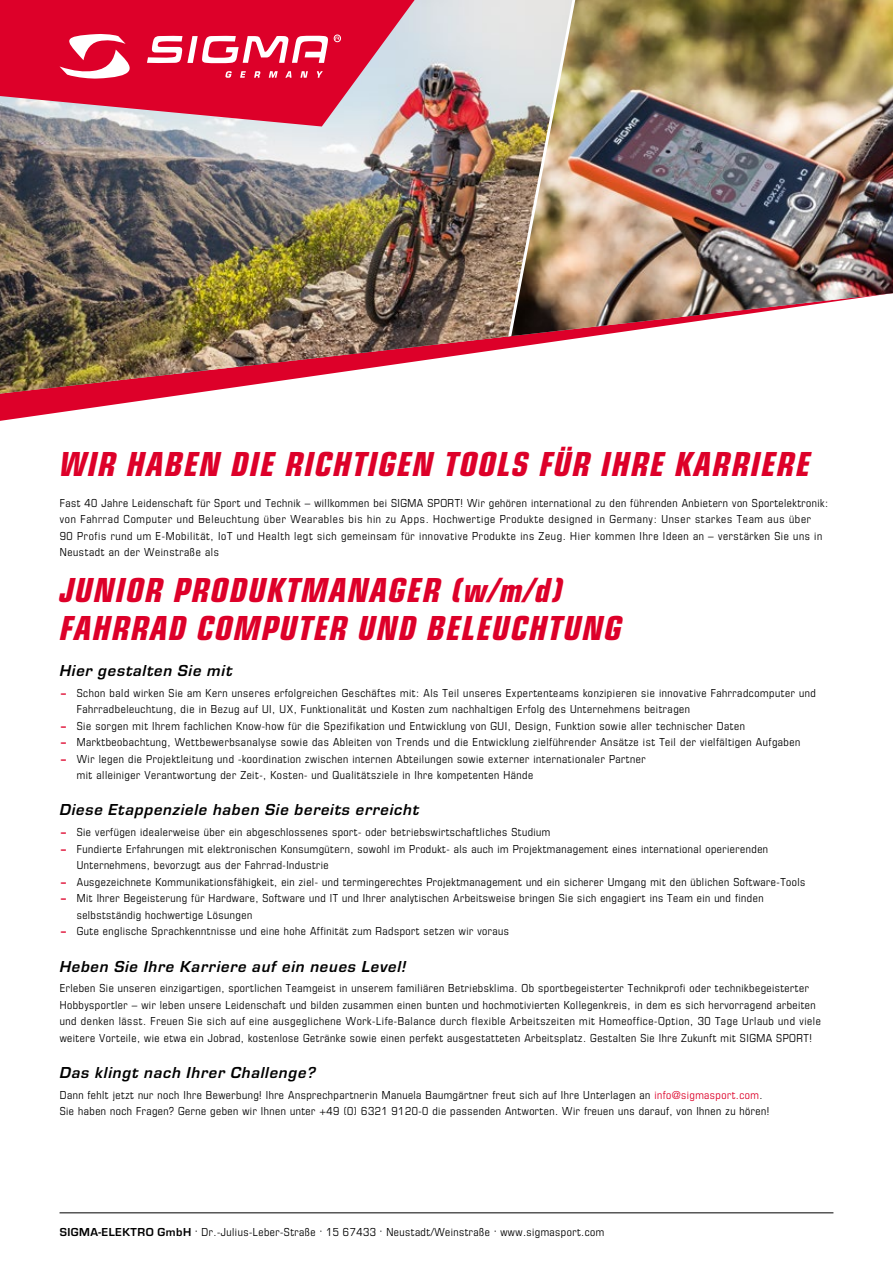
<style>
.page{position:relative;width:893px;height:1263px;background:#fff}
.page>*{position:absolute;margin:0;border:0;box-sizing:border-box;transform-origin:0 0}
.t1{font:italic 800 36px/37.5px "Eurostile OT Cond";letter-spacing:.035em;color:#dd0029}
.t2{font:italic 700 16.5px "Eurostile OT";letter-spacing:.05em;color:#000}
.t3{font:12px/16.5px "Eurostile OT Cond";letter-spacing:.04em;color:#000}
.s1{font-family:"Eurostile OT";font-weight:700;color:#dd0029}
.s2{color:#dd0029}
.s3{font-family:"Eurostile OT";font-weight:700}
.s4{font-family:"Eurostile OT"}
</style>
<div class="page">
<svg style="left:0;top:394px;width:188px;height:27px"></svg>
<img style="left:590px;top:0;width:303px;height:336px">
<img style="left:0;top:0;width:590px;height:394px">
<svg style="left:0;top:0;width:415px;height:126px;fill:#dd0029"></svg>
<svg style="left:225px;top:71px;width:7px;height:7px"></svg>
<svg style="left:240px;top:71px;width:6px;height:7px"></svg>
<svg style="left:254px;top:71px;width:7px;height:7px"></svg>
<svg style="left:269px;top:71px;width:9px;height:7px"></svg>
<svg style="left:285px;top:71px;width:6px;height:7px"></svg>
<svg style="left:300px;top:71px;width:8px;height:7px"></svg>
<svg style="left:317px;top:71px;width:6px;height:7px"></svg>
<svg style="left:147px;top:36px;width:182px;height:27px"></svg>
<svg style="left:60px;top:34px;width:75px;height:45px"></svg>
<div style="left:334px;top:35px;width:7px;height:7px;border:1px solid #fff;border-radius:50%"></div>
<svg style="left:335px;top:37px;width:5px;height:3px"></svg>
<hr style="left:60px;top:1212px;width:773px;height:1px;background:#000">
<h1 class="t1" style="left:60px;top:445px;width:752px">WIR HABEN DIE RICHTIGEN TOOLS FÜR IHRE KARRIERE</h1>
<p class="t3" style="left:60px;top:495px;width:770px">Fast 40 Jahre Leidenschaft für Sport und Technik – willkommen bei SIGMA SPORT! Wir gehören international zu den führenden Anbietern von Sportelektronik: von Fahrrad Computer und Beleuchtung über Wearables bis hin zu Apps. Hochwertige Produkte designed in Germany: Unser starkes Team aus über<br>90 Profis rund um E-Mobilität, IoT und Health legt sich gemeinsam für innovative Produkte ins Zeug. Hier kommen Ihre Ideen an – verstärken Sie uns in Neustadt an der Weinstraße als</p>
<h1 class="t1" style="left:60px;top:572px;width:564px">JUNIOR PRODUKTMANAGER (w/m/d)<br>FAHRRAD COMPUTER UND BELEUCHTUNG</h1>
<h2 class="t2" style="left:60px;top:661px;width:174px">Hier gestalten Sie mit</h2>
<p class="t3" style="left:77px;top:685px;width:740px;text-indent:-17px"><span class="s1">–</span> Schon bald wirken Sie am Kern unseres erfolgreichen Geschäftes mit: Als Teil unseres Expertenteams konzipieren sie innovative Fahrradcomputer und<br>Fahrradbeleuchtung, die in Bezug auf UI, UX, Funktionalität und Kosten zum nachhaltigen Erfolg des Unternehmens beitragen</p>
<p class="t3" style="left:60px;top:718px;width:687px"><span class="s1">–</span> Sie sorgen mit Ihrem fachlichen Know-how für die Spezifikation und Entwicklung von GUI, Design, Funktion sowie aller technischer Daten</p>
<p class="t3" style="left:60px;top:734px;width:742px"><span class="s1">–</span> Marktbeobachtung, Wettbewerbsanalyse sowie das Ableiten von Trends und die Entwicklung zielführender Ansätze ist Teil der vielfältigen Aufgaben</p>
<p class="t3" style="left:77px;top:751px;width:570px;text-indent:-17px"><span class="s1">–</span> Wir legen die Projektleitung und -koordination zwischen internen Abteilungen sowie externer internationaler Partner mit alleiniger Verantwortung der Zeit-, Kosten- und Qualitätsziele in Ihre kompetenten Hände</p>
<h2 class="t2" style="left:60px;top:801px;width:361px">Diese Etappenziele haben Sie bereits erreicht</h2>
<p class="t3" style="left:60px;top:824px;width:492px"><span class="s1">–</span> Sie verfügen idealerweise über ein abgeschlossenes sport- oder betriebswirtschaftliches Studium</p>
<p class="t3" style="left:77px;top:841px;width:693px;text-indent:-17px"><span class="s1">–</span> Fundierte Erfahrungen mit elektronischen Konsumgütern, sowohl im Produkt- als auch im Projektmanagement eines international operierenden<br>Unternehmens, bevorzugt aus der Fahrrad-Industrie</p>
<p class="t3" style="left:60px;top:874px;width:747px"><span class="s1">–</span> Ausgezeichnete Kommunikationsfähigkeit, ein ziel- und termingerechtes Projektmanagement und ein sicherer Umgang mit den üblichen Software-Tools</p>
<p class="t3" style="left:77px;top:890px;width:688px;text-indent:-17px"><span class="s1">–</span> Mit Ihrer Begeisterung für Hardware, Software und IT und Ihrer analytischen Arbeitsweise bringen Sie sich engagiert ins Team ein und finden selbstständig hochwertige Lösungen</p>
<p class="t3" style="left:60px;top:923px;width:451px"><span class="s1">–</span> Gute englische Sprachkenntnisse und eine hohe Affinität zum Radsport setzen wir voraus</p>
<h2 class="t2" style="left:60px;top:957px;width:348px">Heben Sie Ihre Karriere auf ein neues Level!</h2>
<p class="t3" style="left:60px;top:980px;width:763px">Erleben Sie unseren einzigartigen, sportlichen Teamgeist in unserem familiären Betriebsklima. Ob sportbegeisterter Technikprofi oder technikbegeisterter Hobbysportler – wir leben unsere Leidenschaft und bilden zusammen einen bunten und hochmotivierten Kollegenkreis, in dem es sich hervorragend arbeiten und denken lässt. Freuen Sie sich auf eine ausgeglichene Work-Life-Balance durch flexible Arbeitszeiten mit Homeoffice-Option, 30 Tage Urlaub und viele weitere Vorteile, wie etwa ein Jobrad, kostenlose Getränke sowie einen perfekt ausgestatteten Arbeitsplatz. Gestalten Sie Ihre Zukunft mit SIGMA SPORT!</p>
<h2 class="t2" style="left:60px;top:1063px;width:258px">Das klingt nach Ihrer Challenge?</h2>
<p class="t3" style="left:60px;top:1087px;width:711px">Dann fehlt jetzt nur noch Ihre Bewerbung! Ihre Ansprechpartnerin Manuela Baumgärtner freut sich auf Ihre Unterlagen an <span class="s2">info@sigmasport.com</span>.<br>Sie haben noch Fragen? Gerne geben wir Ihnen unter +49 (0) 6321 9120-0 die passenden Antworten. Wir freuen uns darauf, von Ihnen zu hören!</p>
<p class="t3" style="left:60px;top:1224px;width:546px"><span class="s3">SIGMA-ELEKTRO GmbH</span> <span class="s4">·</span> Dr.-Julius-Leber-Straße <span class="s4">·</span> 15 67433 <span class="s4">·</span> Neustadt/Weinstraße <span class="s4">·</span> www.sigmasport.com</p>
</div>
